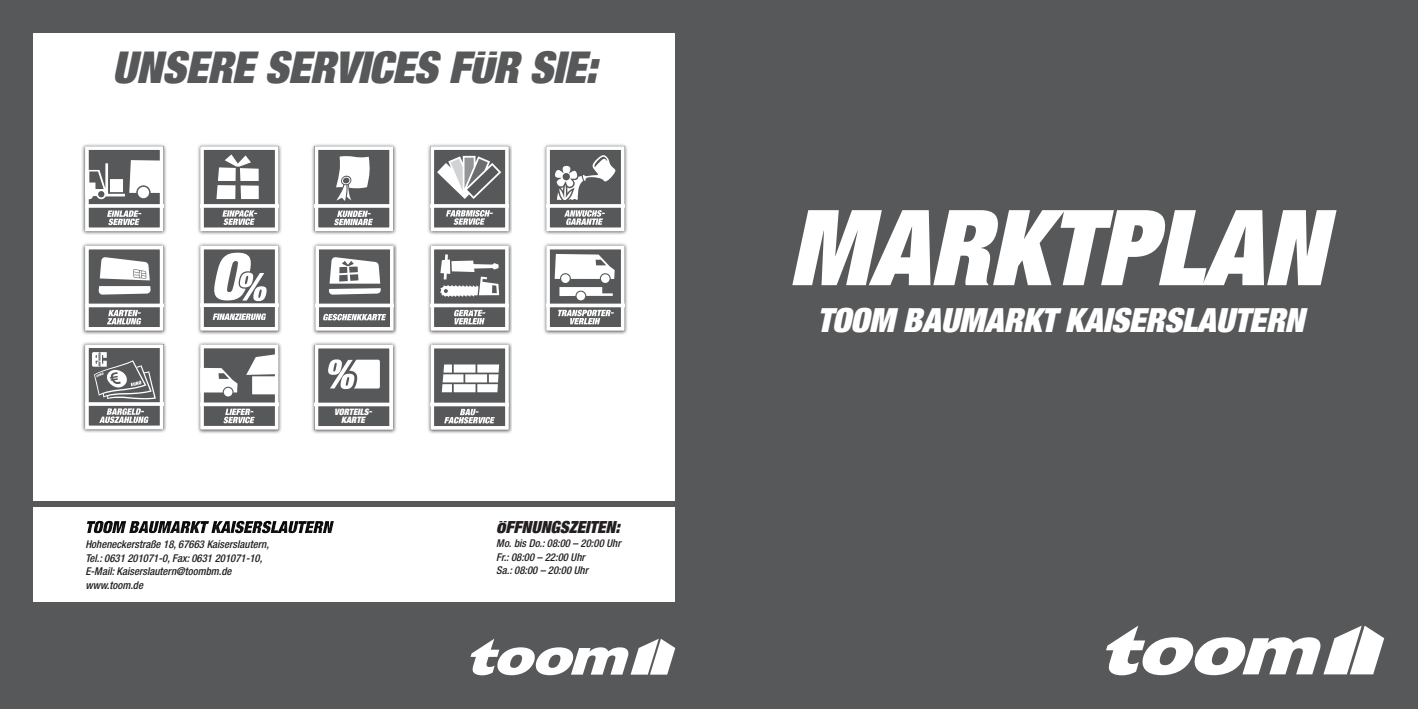
<style>
.page{position:relative;width:1418px;height:709px;background:#fff}
.page>*{position:absolute;margin:0;border:0;box-sizing:border-box;transform-origin:0 0}
.t1{font:105px "Toom Helvetica";letter-spacing:-.005em;color:#fff}
.t2{font:43.75px "Toom Helvetica";letter-spacing:-.005em;color:#57585a}
.t3{font:33.12px "Toom Helvetica";letter-spacing:-.005em;color:#fff}
.t4{font:16.62px "Toom Helvetica";color:#231f20}
.t5{font:italic 500 condensed 10.75px/13.8px "Helvetica Neue LT Pro";color:#231f20}
.t6{font:8.88px/8.1px "Toom Helvetica";color:#fff;text-align:center}
</style>
<div class="page">
<div style="left:0;top:0;width:1417px;height:709px;background:#57585a"></div>
<svg style="left:1106px;top:625px;width:278px;height:50px"></svg>
<svg style="left:470px;top:639px;width:205px;height:36px"></svg>
<div style="left:34px;top:507px;width:641px;height:95px;background:#fff"></div>
<div style="left:84px;top:519px;width:318px;height:16px;background:#231f20;opacity:.86"></div>
<div style="left:34px;top:34px;width:641px;height:467px;background:#fff"></div>
<div style="left:81px;top:340px;width:86px;height:93px;background:#231f20;opacity:.75"></div>
<div style="left:85px;top:344px;width:78px;height:85px;background:#57585a"></div>
<svg style="left:90px;top:402px;width:68px;height:4px"></svg>
<svg style="left:99px;top:408px;width:50px;height:15px"></svg>
<svg style="left:92px;top:352px;width:64px;height:47px"></svg>
<div style="left:85px;top:344px;width:78px;height:85px;border:4px solid #fff"></div>
<div style="left:311px;top:142px;width:85px;height:93px;background:#231f20;opacity:.75"></div>
<div style="left:314px;top:146px;width:79px;height:85px;background:#57585a"></div>
<svg style="left:319px;top:204px;width:69px;height:4px"></svg>
<svg style="left:334px;top:156px;width:39px;height:69px"></svg>
<div style="left:314px;top:146px;width:79px;height:85px;border:4px solid #fff"></div>
<div style="left:426px;top:341px;width:86px;height:92px;background:#231f20;opacity:.75"></div>
<div style="left:430px;top:345px;width:79px;height:85px;background:#57585a"></div>
<svg style="left:435px;top:402px;width:69px;height:4px"></svg>
<svg style="left:442px;top:364px;width:57px;height:59px"></svg>
<div style="left:430px;top:345px;width:79px;height:85px;border:4px solid #fff"></div>
<div style="left:311px;top:341px;width:85px;height:92px;background:#231f20;opacity:.75"></div>
<div style="left:314px;top:345px;width:79px;height:85px;background:#57585a"></div>
<svg style="left:319px;top:402px;width:69px;height:4px"></svg>
<svg style="left:328px;top:359px;width:52px;height:30px"></svg>
<div style="left:314px;top:345px;width:79px;height:85px;border:4px solid #fff"></div>
<div style="left:542px;top:242px;width:86px;height:92px;background:#231f20;opacity:.75"></div>
<div style="left:546px;top:246px;width:78px;height:85px;background:#57585a"></div>
<svg style="left:551px;top:303px;width:68px;height:4px"></svg>
<svg style="left:554px;top:254px;width:60px;height:70px"></svg>
<div style="left:546px;top:246px;width:78px;height:85px;border:4px solid #fff"></div>
<div style="left:81px;top:142px;width:86px;height:93px;background:#231f20;opacity:.75"></div>
<div style="left:85px;top:146px;width:78px;height:85px;background:#57585a"></div>
<svg style="left:90px;top:160px;width:68px;height:65px"></svg>
<div style="left:85px;top:146px;width:78px;height:85px;border:4px solid #fff"></div>
<div style="left:81px;top:242px;width:86px;height:92px;background:#231f20;opacity:.75"></div>
<div style="left:85px;top:246px;width:78px;height:85px;background:#57585a"></div>
<svg style="left:90px;top:303px;width:68px;height:4px"></svg>
<svg style="left:99px;top:257px;width:51px;height:67px"></svg>
<div style="left:85px;top:246px;width:78px;height:85px;border:4px solid #fff"></div>
<div style="left:196px;top:142px;width:86px;height:93px;background:#231f20;opacity:.75"></div>
<div style="left:200px;top:146px;width:78px;height:85px;background:#57585a"></div>
<svg style="left:205px;top:204px;width:68px;height:4px"></svg>
<svg style="left:216px;top:154px;width:43px;height:71px"></svg>
<div style="left:200px;top:146px;width:78px;height:85px;border:4px solid #fff"></div>
<div style="left:196px;top:242px;width:86px;height:92px;background:#231f20;opacity:.75"></div>
<div style="left:200px;top:246px;width:78px;height:85px;background:#57585a"></div>
<svg style="left:205px;top:303px;width:68px;height:4px"></svg>
<svg style="left:213px;top:253px;width:54px;height:67px"></svg>
<div style="left:200px;top:246px;width:78px;height:85px;border:4px solid #fff"></div>
<div style="left:196px;top:341px;width:86px;height:92px;background:#231f20;opacity:.75"></div>
<div style="left:200px;top:345px;width:78px;height:84px;background:#57585a"></div>
<svg style="left:205px;top:354px;width:68px;height:69px"></svg>
<div style="left:200px;top:345px;width:78px;height:84px;border:4px solid #fff"></div>
<div style="left:311px;top:242px;width:86px;height:92px;background:#231f20;opacity:.75"></div>
<div style="left:315px;top:246px;width:79px;height:85px;background:#57585a"></div>
<svg style="left:320px;top:303px;width:69px;height:4px"></svg>
<svg style="left:323px;top:257px;width:63px;height:63px"></svg>
<div style="left:315px;top:246px;width:79px;height:85px;border:4px solid #fff"></div>
<div style="left:426px;top:142px;width:86px;height:93px;background:#231f20;opacity:.75"></div>
<div style="left:430px;top:146px;width:79px;height:85px;background:#57585a"></div>
<svg style="left:435px;top:204px;width:69px;height:4px"></svg>
<svg style="left:437px;top:156px;width:64px;height:69px"></svg>
<div style="left:430px;top:146px;width:79px;height:85px;border:4px solid #fff"></div>
<div style="left:426px;top:242px;width:86px;height:92px;background:#231f20;opacity:.75"></div>
<div style="left:430px;top:246px;width:79px;height:85px;background:#57585a"></div>
<svg style="left:435px;top:303px;width:69px;height:4px"></svg>
<svg style="left:440px;top:254px;width:59px;height:70px"></svg>
<div style="left:430px;top:246px;width:79px;height:85px;border:4px solid #fff"></div>
<div style="left:542px;top:142px;width:86px;height:93px;background:#231f20;opacity:.75"></div>
<div style="left:546px;top:146px;width:78px;height:85px;background:#57585a"></div>
<svg style="left:551px;top:204px;width:68px;height:4px"></svg>
<svg style="left:555px;top:155px;width:60px;height:70px"></svg>
<div style="left:546px;top:146px;width:78px;height:85px;border:4px solid #fff"></div>
<h2 class="t2" style="left:112px;top:49px;width:486px">UNSERE SERVICES FÜR SIE:</h2>
<p class="t5" style="left:85px;top:537px;width:185px">Hoheneckerstraße 18, 67663 Kaiserslautern, Tel.: 0631 201071-0, Fax: 0631 201071-10, E-Mail: Kaiserslautern@toombm.de www.toom.de</p>
<p class="t6" style="left:334px;top:408px;width:40px">VORTEILS-<br>KARTE</p>
<h3 class="t4" style="left:496px;top:520px;width:125px">ÖFFNUNGSZEITEN:</h3>
<p class="t5" style="left:496px;top:536px;width:126px">Mo. bis Do.: 08:00 – 20:00 Uhr<br>Fr.: 08:00 – 22:00 Uhr<br>Sa.: 08:00 – 20:00 Uhr</p>
<h1 class="t1" style="left:788px;top:203px;width:538px">MARKTPLAN</h1>
<h3 class="t3" style="left:817px;top:306px;width:489px">TOOM BAUMARKT KAISERSLAUTERN</h3>
</div>
